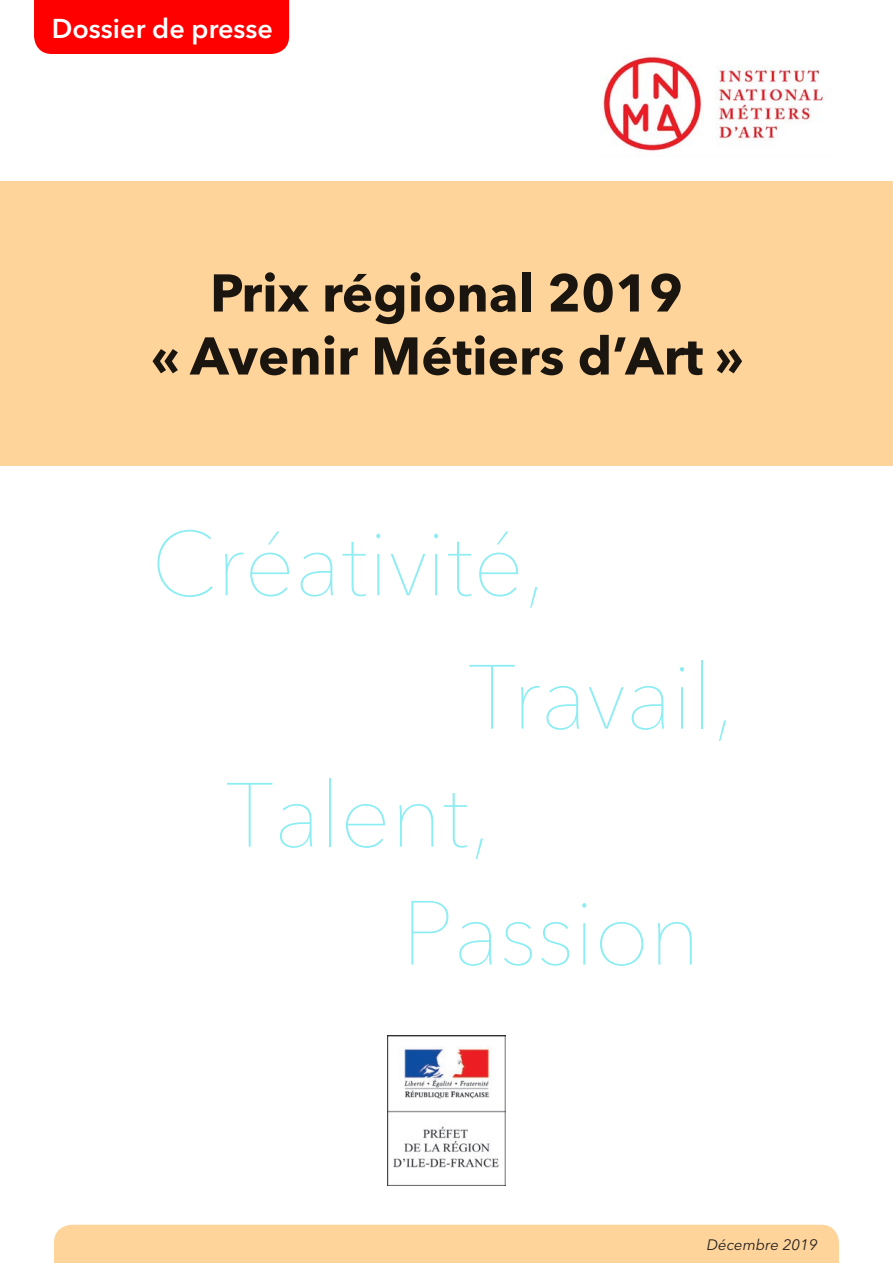
<style>
.page{position:relative;width:893px;height:1263px;background:#fff}
.page>*{position:absolute;margin:0;border:0;box-sizing:border-box;transform-origin:0 0}
.t1{font:100 90px/133.4px "Avenir Next LT Pro";color:#80ebf1}
.t2{font:700 52.5px/63px "Avenir Next LT Pro";color:#000;text-align:center}
.t3{font:600 27px "Avenir Next LT Pro";color:#fff}
.t4{font:italic 15px "Avenir Next LT Pro";color:#231f20}
</style>
<div class="page">
<div style="left:34px;top:0;width:255px;height:54px;background:#f00"></div>
<div style="left:0;top:181px;width:893px;height:285px;background:#ffd49a"></div>
<div style="left:54px;top:1225px;width:785px;height:38px;background:#ffd49a"></div>
<img style="left:388px;top:1035px;width:117px;height:150px">
<img style="left:603px;top:56px;width:221px;height:95px">
<p class="t3" style="left:52px;top:12px;width:223px">Dossier de presse</p>
<p class="t2" style="left:151px;top:261px;width:594px">Prix régional 2019<br>« Avenir Métiers d’Art »</p>
<h1 class="t1" style="left:468px;top:491px;width:268px;text-indent:-317px">Créativité,<br>Travail,</h1>
<h1 class="t1" style="left:402px;top:750px;width:300px;line-height:118.1px;text-indent:-176px">Talent,<br>Passion</h1>
<p class="t4" style="left:707px;top:1232px;width:112px">Décembre 2019</p>
</div>
